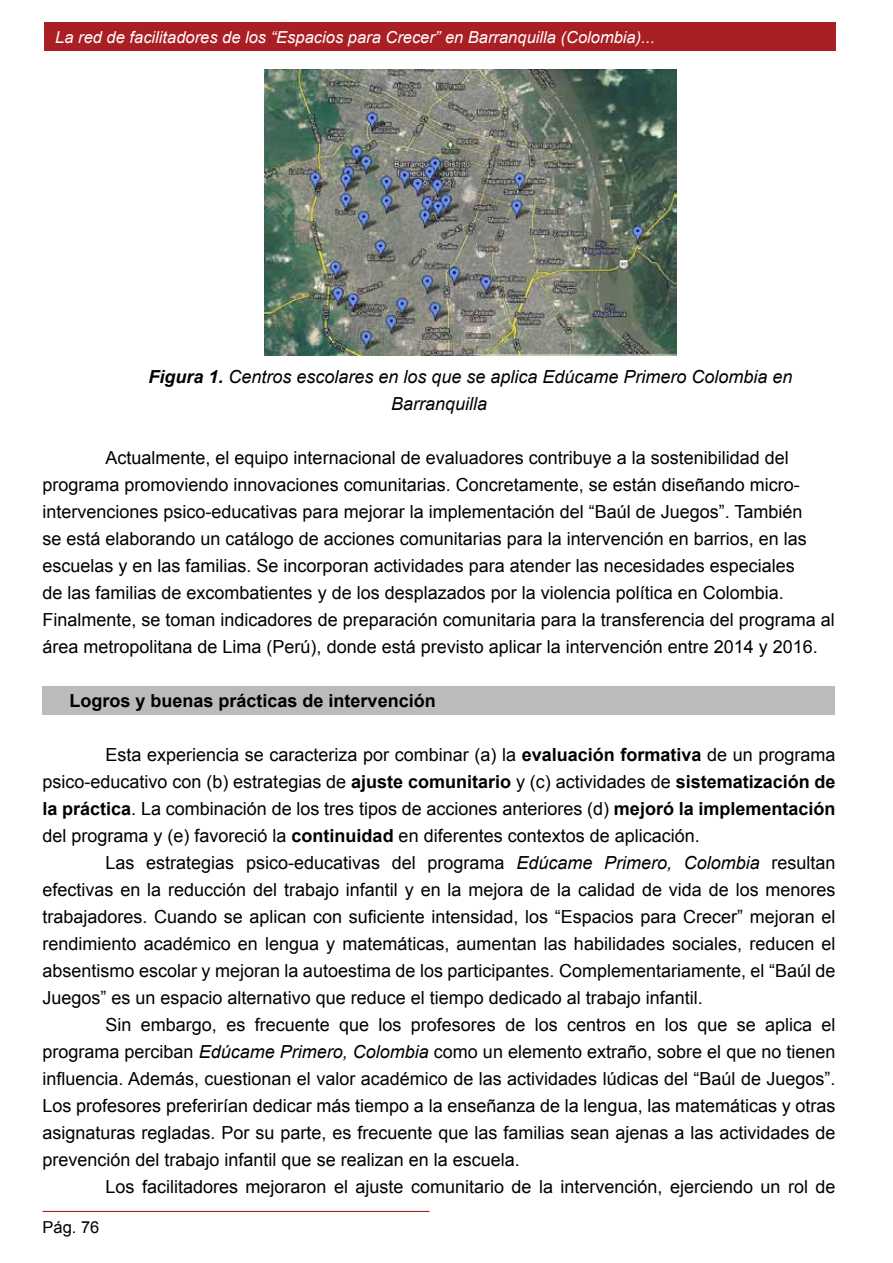
<style>
.page{position:relative;width:893px;height:1263px;background:#fff}
.page>*{position:absolute;margin:0;border:0;box-sizing:border-box;transform-origin:0 0}
.t1{font:18px/27px "Arial";color:#000;text-align:justify}
.t2{font:italic 18px/27px "Arial";color:#000}
.t3{font:700 18px "Arial";color:#000}
.t4{font:italic 16.5px "Arial";color:#fff}
.t5{font:16.5px "Arial";color:#000}
.s1{font-weight:700}
.s2{font-style:italic}
</style>
<div class="page">
<div style="left:44px;top:22px;width:792px;height:28px;background:#a91f23"></div>
<hr style="left:43px;top:1211px;width:386px;height:1px;background:#a91f23">
<img style="left:264px;top:69px;width:413px;height:287px">
<div style="left:43px;top:687px;width:792px;height:28px;background:#bbb"></div>
<p class="t4" style="left:55px;top:27px;width:601px">La red de facilitadores de los “Espacios para Crecer” en Barranquilla (Colombia)...</p>
<p class="t2" style="left:391px;top:363px;width:403px;text-indent:-243px"><span class="s1">Figura 1.</span> Centros escolares en los que se aplica Edúcame Primero Colombia en<br>Barranquilla</p>
<p class="t1" style="left:43px;top:444px;width:794px;text-align:left;text-indent:63px">Actualmente, el equipo internacional de evaluadores contribuye a la sostenibilidad del programa promoviendo innovaciones comunitarias. Concretamente, se están diseñando micro&shy;intervenciones psico-educativas para mejorar la implementación del “Baúl de Juegos”. También<br>se está elaborando un catálogo de acciones comunitarias para la intervención en barrios, en las escuelas y en las familias. Se incorporan actividades para atender las necesidades especiales<br>de las familias de excombatientes y de los desplazados por la violencia política en Colombia.<br>Finalmente, se toman indicadores de preparación comunitaria para la transferencia del programa al área metropolitana de Lima (Perú), donde está previsto aplicar la intervención entre 2014 y 2016.</p>
<p class="t3" style="left:70px;top:688px;width:368px">Logros y buenas prácticas de intervención</p>
<p class="t1" style="left:43px;top:741px;width:795px;text-indent:63px">Esta experiencia se caracteriza por combinar (a) la <span class="s1">evaluación formativa</span> de un programa psico-educativo con (b) estrategias de <span class="s1">ajuste comunitario</span> y (c) actividades de <span class="s1">sistematización de la práctica</span>. La combinación de los tres tipos de acciones anteriores (d) <span class="s1">mejoró la implementación </span>del programa y (e) favoreció la <span class="s1">continuidad</span> en diferentes contextos de aplicación.</p>
<p class="t1" style="left:43px;top:849px;width:794px;text-indent:63px">Las estrategias psico-educativas del programa <span class="s2">Edúcame Primero, Colombia</span> resultan efectivas en la reducción del trabajo infantil y en la mejora de la calidad de vida de los menores trabajadores. Cuando se aplican con suficiente intensidad, los “Espacios para Crecer” mejoran el rendimiento académico en lengua y matemáticas, aumentan las habilidades sociales, reducen el absentismo escolar y mejoran la autoestima de los participantes. Complementariamente, el “Baúl de Juegos” es un espacio alternativo que reduce el tiempo dedicado al trabajo infantil.</p>
<p class="t1" style="left:43px;top:1011px;width:795px;text-indent:63px">Sin embargo, es frecuente que los profesores de los centros en los que se aplica el programa perciban <span class="s2">Edúcame Primero, Colombia</span> como un elemento extraño, sobre el que no tienen influencia. Además, cuestionan el valor académico de las actividades lúdicas del “Baúl de Juegos”.<br>Los profesores preferirían dedicar más tiempo a la enseñanza de la lengua, las matemáticas y otras asignaturas regladas. Por su parte, es frecuente que las familias sean ajenas a las actividades de prevención del trabajo infantil que se realizan en la escuela.</p>
<p class="t1" style="left:106px;top:1173px;width:731px">Los facilitadores mejoraron el ajuste comunitario de la intervención, ejerciendo un rol de</p>
<p class="t5" style="left:43px;top:1216px;width:58px">Pág. 76</p>
</div>
